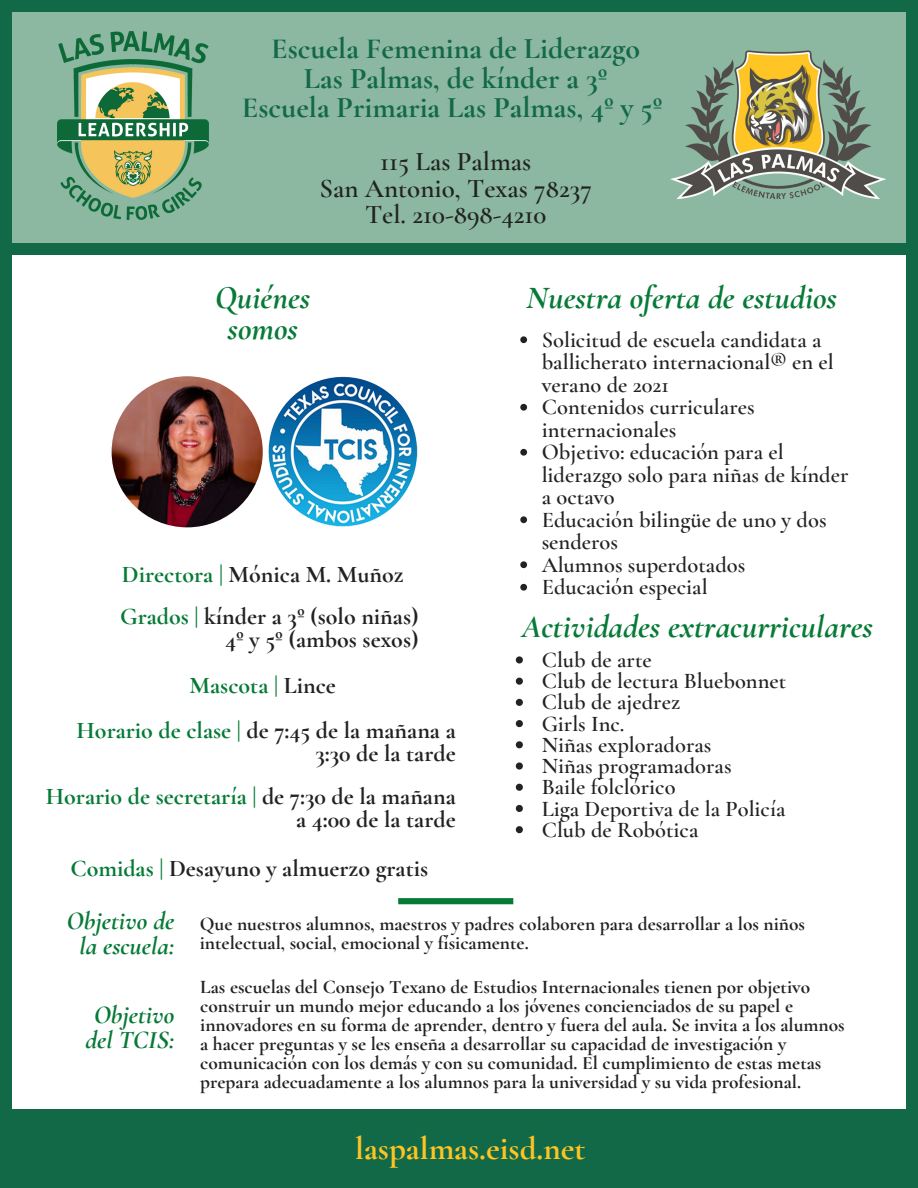
<style>
.page{position:relative;width:918px;height:1188px;background:#fff}
.page>*{position:absolute;margin:0;border:0;box-sizing:border-box;transform-origin:0 0}
.t1{font:italic 700 33px/31.8px "Cormorant Garamond";color:#067a36;text-align:center}
.t2{font:700 33px "Cormorant Garamond";color:#fec424}
.t3{font:700 30px "Cormorant Garamond";color:#126947}
.t4{font:600 27px "Cormorant Garamond";color:#212321}
.t5{font:italic 700 25.8px "Cormorant Garamond";color:#067a36}
.t6{font:700 24px/23px "Cormorant Garamond";color:#212321;text-align:right}
.t7{font:700 24px "Cormorant Garamond";color:#067a36}
.t8{font:600 22.5px/22.5px "Cormorant Garamond";color:#212321}
.t9{font:700 19.35px/19px "Cormorant Garamond";color:#212321}
.s1{color:#067a36}
.s2{color:#212321}
</style>
<div class="page">
<div style="left:10px;top:3px;width:902px;height:245px;background:#8cb7a0"></div>
<div style="left:0;top:0;width:11px;height:1188px;background:#126947"></div>
<div style="left:907px;top:0;width:11px;height:1188px;background:#126947"></div>
<div style="left:0;top:1109px;width:918px;height:79px;background:#126947"></div>
<div style="left:0;top:0;width:918px;height:11px;background:#126947"></div>
<div style="left:0;top:243px;width:918px;height:11px;background:#126947"></div>
<svg style="left:398px;top:898px;width:115px;height:6px"></svg>
<img style="left:57px;top:32px;width:151px;height:188px">
<img style="left:671px;top:50px;width:215px;height:150px">
<svg style="left:520px;top:336px;width:7px;height:7px"></svg>
<svg style="left:520px;top:404px;width:7px;height:7px"></svg>
<svg style="left:520px;top:449px;width:7px;height:7px"></svg>
<svg style="left:520px;top:516px;width:7px;height:7px"></svg>
<svg style="left:520px;top:561px;width:7px;height:7px"></svg>
<svg style="left:520px;top:584px;width:7px;height:7px"></svg>
<svg style="left:516px;top:656px;width:7px;height:7px"></svg>
<svg style="left:516px;top:678px;width:7px;height:7px"></svg>
<svg style="left:516px;top:699px;width:7px;height:7px"></svg>
<svg style="left:516px;top:720px;width:7px;height:7px"></svg>
<svg style="left:516px;top:741px;width:7px;height:7px"></svg>
<svg style="left:516px;top:762px;width:7px;height:8px"></svg>
<svg style="left:516px;top:784px;width:7px;height:7px"></svg>
<svg style="left:516px;top:805px;width:7px;height:7px"></svg>
<svg style="left:516px;top:826px;width:7px;height:7px"></svg>
<img style="left:112px;top:376px;width:151px;height:151px;border-radius:50%">
<img style="left:267px;top:376px;width:151px;height:151px;border-radius:50%">
<p class="t3" style="left:271px;top:31px;width:371px">Escuela Femenina de Liderazgo</p>
<p class="t3" style="left:304px;top:60px;width:305px">Las Palmas, de kínder a 3º</p>
<p class="t3" style="left:242px;top:89px;width:422px">Escuela Primaria Las Palmas, 4º y 5º</p>
<p class="t4" style="left:380px;top:145px;width:153px">115 Las Palmas</p>
<p class="t4" style="left:319px;top:172px;width:274px">San Antonio, Texas 78237</p>
<p class="t4" style="left:365px;top:198px;width:183px">Tel. 210-898-4210</p>
<p class="t1" style="left:215px;top:281px;width:97px">Quiénes somos</p>
<p class="t1" style="left:526px;top:281px;width:312px">Nuestra oferta de estudios</p>
<p class="t8" style="left:542px;top:328px;width:294px">Solicitud de escuela candidata a ballicherato internacional® en el verano de 2021</p>
<p class="t8" style="left:542px;top:396px;width:215px">Contenidos curriculares internacionales</p>
<p class="t8" style="left:542px;top:441px;width:308px">Objetivo: educación para el liderazgo solo para niñas de kínder a octavo</p>
<p class="t8" style="left:542px;top:508px;width:286px">Educación bilingüe de uno y dos senderos</p>
<p class="t8" style="left:542px;top:553px;width:205px">Alumnos superdotados</p>
<p class="t8" style="left:542px;top:576px;width:168px">Educación especial</p>
<p class="t6" style="left:122px;top:563px;width:283px"><span class="s1">Directora |</span> Mónica M. Muñoz</p>
<p class="t6" style="left:120px;top:604px;width:300px"><span class="s1">Grados |</span> kínder a 3º (solo niñas)</p>
<p class="t6" style="left:225px;top:627px;width:195px">4º y 5º (ambos sexos)</p>
<p class="t7" style="left:190px;top:671px;width:148px">Mascota | <span class="s2">Lince</span></p>
<p class="t6" style="left:77px;top:718px;width:381px"><span class="s1">Horario de clase |</span> de 7:45 de la mañana a<br>3:30 de la tarde</p>
<p class="t6" style="left:46px;top:785px;width:411px"><span class="s1">Horario de secretaría |</span> de 7:30 de la mañana a 4:00 de la tarde</p>
<p class="t6" style="left:70px;top:857px;width:359px"><span class="s1">Comidas |</span> Desayuno y almuerzo gratis</p>
<p class="t9" style="left:200px;top:914px;width:607px">Que nuestros alumnos, maestros y padres colaboren para desarrollar a los niños intelectual, social, emocional y físicamente.</p>
<p class="t1" style="left:521px;top:611px;width:353px">Actividades extracurriculares</p>
<p class="t8" style="left:542px;top:649px;width:112px">Club de arte</p>
<p class="t8" style="left:542px;top:670px;width:246px">Club de lectura Bluebonnet</p>
<p class="t8" style="left:542px;top:691px;width:140px">Club de ajedrez</p>
<p class="t8" style="left:542px;top:712px;width:84px">Girls Inc.</p>
<p class="t8" style="left:542px;top:733px;width:171px">Niñas exploradoras</p>
<p class="t8" style="left:542px;top:755px;width:191px">Niñas programadoras</p>
<p class="t8" style="left:542px;top:776px;width:135px">Baile folclórico</p>
<p class="t8" style="left:542px;top:797px;width:245px">Liga Deportiva de la Policía</p>
<p class="t8" style="left:542px;top:818px;width:158px">Club de Robótica</p>
<p class="t5" style="left:67px;top:905px;width:109px">Objetivo de</p>
<p class="t5" style="left:79px;top:930px;width:97px">la escuela:</p>
<p class="t5" style="left:94px;top:1000px;width:82px">Objetivo</p>
<p class="t5" style="left:86px;top:1024px;width:90px">del TCIS:</p>
<p class="t9" style="left:200px;top:978px;width:646px">Las escuelas del Consejo Texano de Estudios Internacionales tienen por objetivo construir un mundo mejor educando a los jóvenes concienciados de su papel e innovadores en su forma de aprender, dentro y fuera del aula. Se invita a los alumnos a hacer preguntas y se les enseña a desarrollar su capacidad de investigación y comunicación con los demás y con su comunidad. El cumplimiento de estas metas prepara adecuadamente a los alumnos para la universidad y su vida profesional.</p>
<p class="t2" style="left:355px;top:1129px;width:232px">laspalmas.eisd.net</p>
</div>
